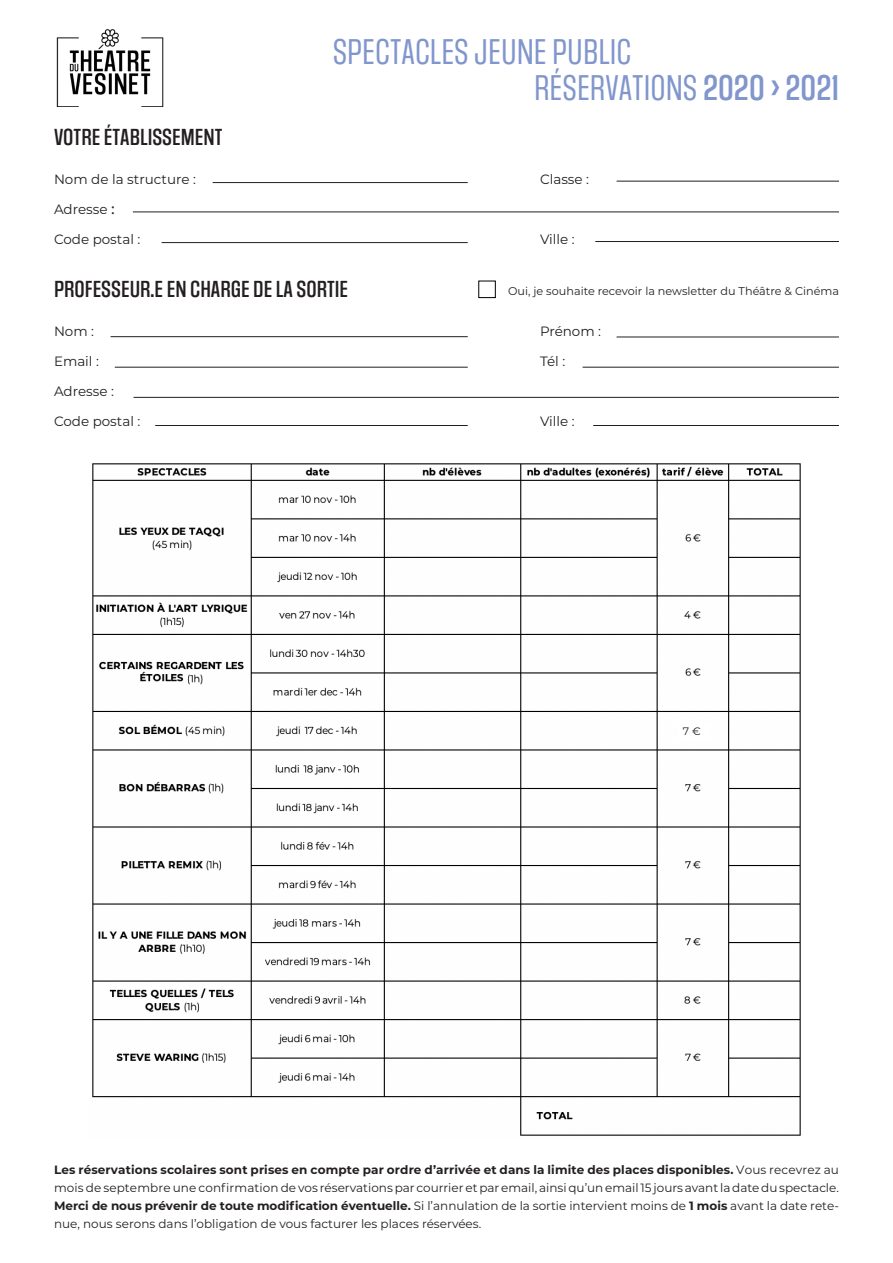
<style>
.page{position:relative;width:893px;height:1263px;background:#fff}
.page>*{position:absolute;margin:0;border:0;box-sizing:border-box;transform-origin:0 0}
.t1{font:30px "Social Gothic";color:#8196cd}
.t2{font:500 19.5px "Social Gothic";color:#231f20}
.t3{font:13.5px "Montserrat";color:#231f20}
.t4{font:12px/18px "Montserrat";color:#231f20}
.t5{font:11.25px "Montserrat";color:#231f20}
.t6{font:10.8px "Montserrat";color:#231f20}
.s1{font-weight:500}
.s2{font-family:"Myriad Pro";font-size:16.5px}
.s3{font-weight:700}
</style>
<div class="page">
<img style="left:56px;top:29px;width:108px;height:78px">
<hr style="left:593px;top:425px;width:246px;height:1px;background:#231f20">
<hr style="left:213px;top:182px;width:255px;height:1px;background:#231f20">
<hr style="left:133px;top:212px;width:706px;height:1px;background:#231f20">
<hr style="left:162px;top:242px;width:306px;height:1px;background:#231f20">
<hr style="left:617px;top:181px;width:222px;height:1px;background:#231f20">
<hr style="left:595px;top:241px;width:244px;height:1px;background:#231f20">
<hr style="left:617px;top:337px;width:222px;height:1px;background:#231f20">
<hr style="left:583px;top:367px;width:256px;height:1px;background:#231f20">
<hr style="left:111px;top:336px;width:357px;height:1px;background:#231f20">
<hr style="left:115px;top:367px;width:353px;height:1px;background:#231f20">
<hr style="left:134px;top:397px;width:705px;height:1px;background:#231f20">
<hr style="left:155px;top:425px;width:313px;height:1px;background:#231f20">
<div style="left:478px;top:281px;width:18px;height:17px;border:1px solid #000"></div>
<img style="left:92px;top:463px;width:709px;height:673px">
<div style="left:679px;top:725px;width:31px;height:16px;background:#fff"></div>
<p class="t1" style="left:333px;top:32px;width:300px">SPECTACLES JEUNE PUBLIC</p>
<p class="t1" style="left:534px;top:68px;width:306px">RÉSERVATIONS <span class="s1">2020 &gt; 2021</span></p>
<p class="t2" style="left:54px;top:124px;width:170px">VOTRE ÉTABLISSEMENT</p>
<p class="t3" style="left:54px;top:170px;width:143px">Nom de la structure :</p>
<p class="t3" style="left:540px;top:170px;width:51px">Classe :</p>
<p class="t3" style="left:54px;top:200px;width:62px">Adresse <span class="s2">:</span></p>
<p class="t3" style="left:54px;top:230px;width:88px">Code postal :</p>
<p class="t3" style="left:540px;top:230px;width:36px">Ville :</p>
<p class="t2" style="left:54px;top:277px;width:296px">PROFESSEUR.E EN CHARGE DE LA SORTIE</p>
<p class="t3" style="left:54px;top:322px;width:42px">Nom :</p>
<p class="t3" style="left:540px;top:322px;width:63px">Prénom :</p>
<p class="t3" style="left:54px;top:352px;width:46px">Email :</p>
<p class="t3" style="left:540px;top:352px;width:27px">Tél :</p>
<p class="t3" style="left:54px;top:382px;width:61px">Adresse :</p>
<p class="t3" style="left:54px;top:412px;width:88px">Code postal :</p>
<p class="t3" style="left:540px;top:412px;width:36px">Ville :</p>
<p class="t5" style="left:508px;top:283px;width:333px">Oui, je souhaite recevoir la newsletter du Théâtre &amp; Cinéma</p>
<p class="t6" style="left:683px;top:724px;width:19px">7 €</p>
<p class="t4" style="left:54px;top:1160px;width:786px"><span class="s3">Les réservations scolaires sont prises en compte par ordre d’arrivée et dans la limite des places disponibles.</span> Vous recevrez au mois de septembre une confirmation de vos réservations par courrier et par email, ainsi qu’un email 15 jours avant la date du spectacle.</p>
<p class="t4" style="left:54px;top:1196px;width:786px"><span class="s3">Merci de nous prévenir de toute modification éventuelle.</span> Si l’annulation de la sortie intervient moins de <span class="s3">1 mois</span> avant la date rete&shy;nue, nous serons dans l’obligation de vous facturer les places réservées.</p>
</div>
